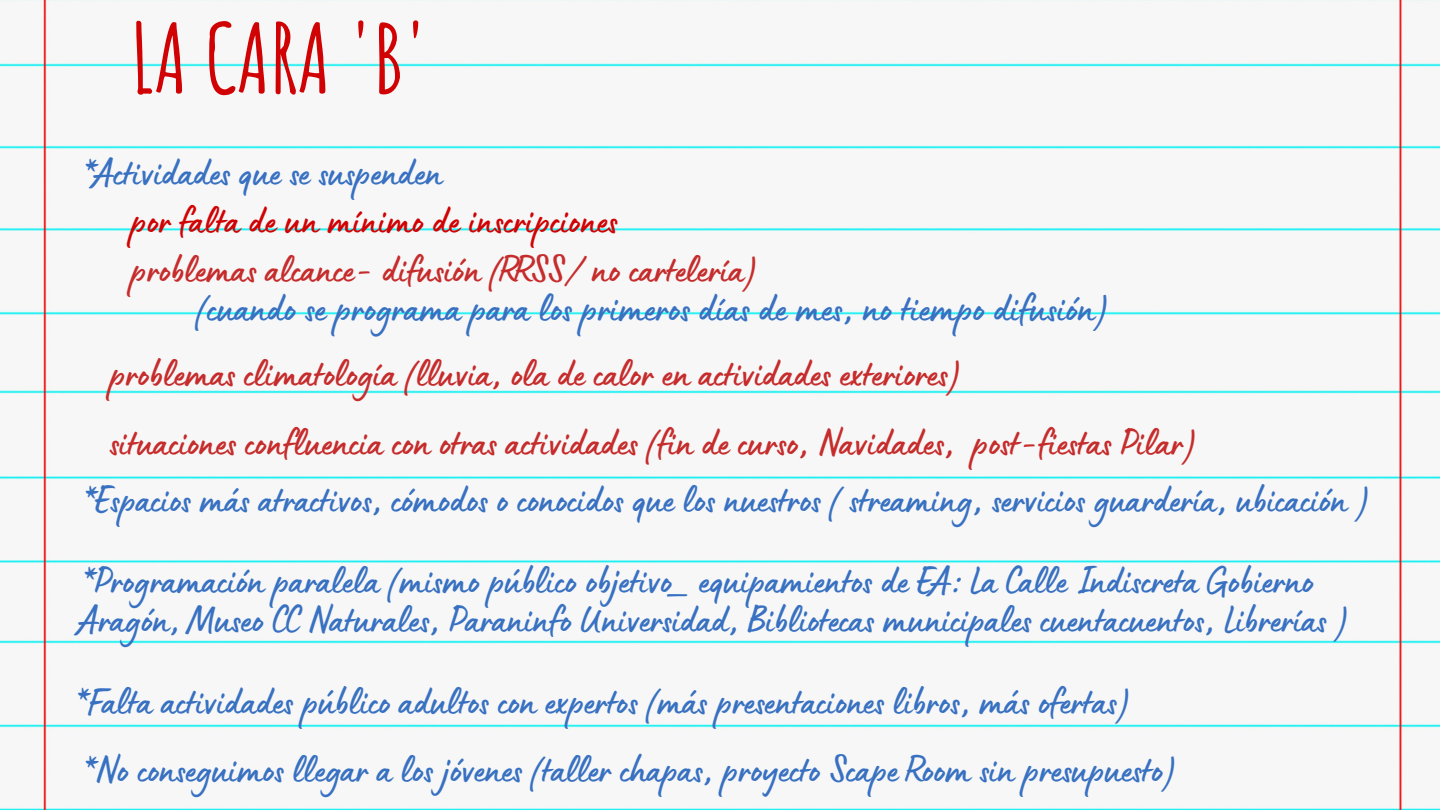
<style>
.page{position:relative;width:1440px;height:810px;background:#fff}
.page>*{position:absolute;margin:0;border:0;box-sizing:border-box;transform-origin:0 0}
.t1{font:700 95px "Amatic SC";color:#d00203}
.t2{font:41px "Lumios Marker";color:#3871c1}
.t3{font:40px/81.3px "Lumios Marker";color:#3871c1}
.t4{font:40px/68.7px "Lumios Marker";color:#c62c2c}
.t5{font:40px "Lumios Marker";color:#d00203}
</style>
<div class="page">
<img style="left:0;top:0;width:1440px;height:810px">
<h1 class="t1" style="left:131px;top:-3px;width:299px">LA CARA 'B'</h1>
<p class="t3" style="left:81px;top:139px;width:363px">*Actividades que se suspenden</p>
<p class="t5" style="left:131px;top:207px;width:488px">por falta de un mínimo de inscripciones</p>
<p class="t4" style="left:131px;top:242px;width:627px">problemas alcance- difusión (RRSS/ no cartelería)</p>
<p class="t2" style="left:196px;top:295px;width:913px">(cuando se programa para los primeros días de mes, no tiempo difusión)</p>
<p class="t4" style="left:109px;top:346px;width:1087px">problemas climatología (lluvia, ola de calor en actividades exteriores)<br>situaciones confluencia con otras actividades (fin de curso, Navidades, post-fiestas Pilar)</p>
<p class="t3" style="left:80px;top:466px;width:1290px">*Espacios más atractivos, cómodos o conocidos que los nuestros ( streaming, servicios guardería, ubicación ) *Programación paralela (mismo público objetivo_ equipamientos de EA: La Calle Indiscreta Gobierno</p>
<p class="t3" style="left:73px;top:586px;width:1275px">Aragón, Museo CC Naturales, Paraninfo Universidad, Bibliotecas municipales cuentacuentos, Librerías ) *Falta actividades público adultos con expertos (más presentaciones libros, más ofertas)</p>
<p class="t3" style="left:81px;top:736px;width:1096px">*No conseguimos llegar a los jóvenes (taller chapas, proyecto Scape Room sin presupuesto)</p>
</div>
